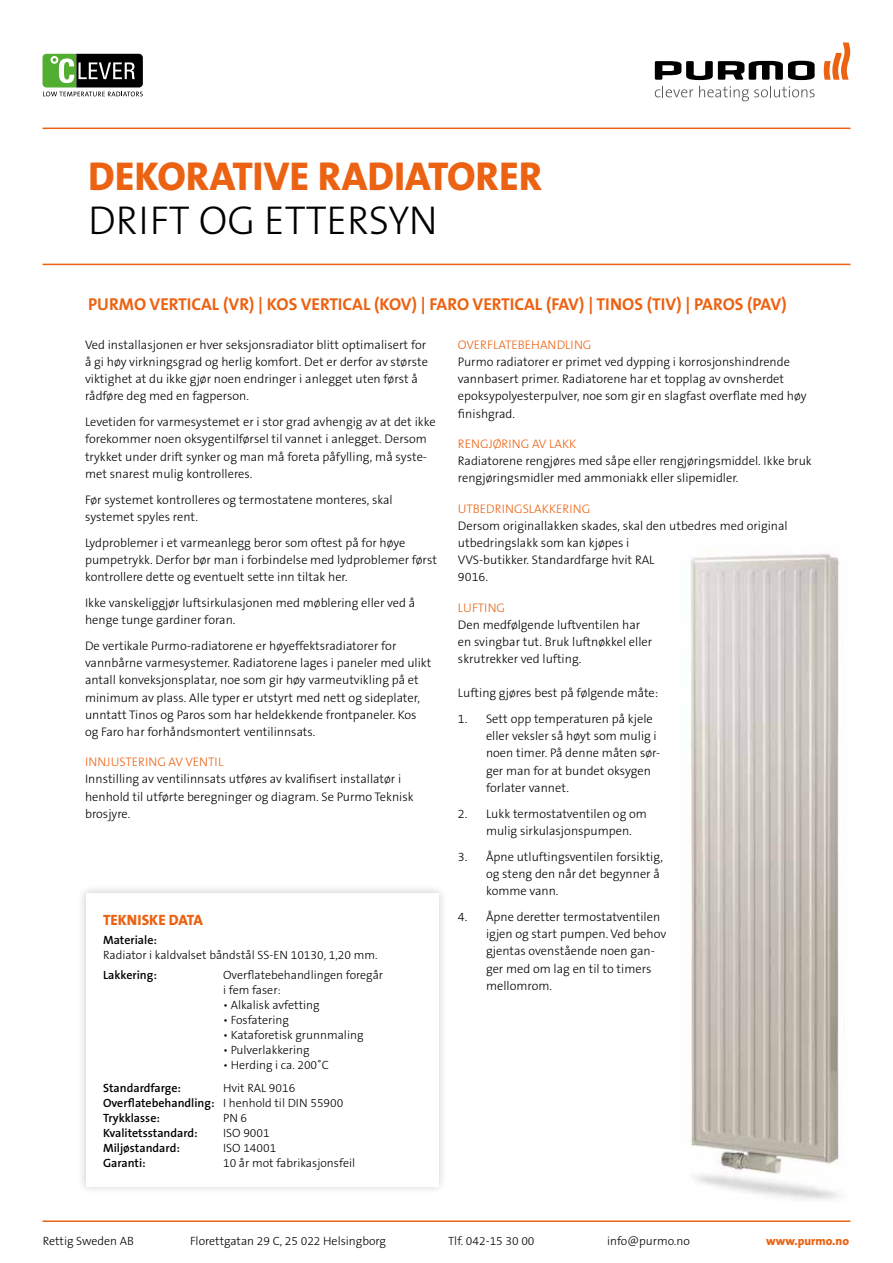
<style>
.page{position:relative;width:893px;height:1263px;background:#fff}
.page>*{position:absolute;margin:0;border:0;box-sizing:border-box;transform-origin:0 0}
.t1{font:800 40.5px "The Sans B8";color:#eb6212}
.t2{font:300 40.5px "The Sans B3";color:#000}
.t3{font:700 17.25px "The Sans B7";color:#eb6212}
.t4{font:800 15px "The Sans B8";color:#eb6212}
.t5{font:300 12.45px/17.1px "The Sans B3";color:#000}
.t6{font:300 12.45px "The Sans B3";letter-spacing:.005em;color:#eb6212}
.t7{font:300 12.45px "The Sans B3";letter-spacing:.05em;color:#eb6212}
.t8{font:300 12px/15px "The Sans B3";color:#000}
.t9{font:600 12px/15px "The Sans B6";color:#000}
.t10{font:800 12px "The Sans B8";color:#eb6212}
.s1{font-family:"The Sans B3";font-weight:300}
</style>
<div class="page">
<img style="left:690px;top:554px;width:149px;height:646px">
<div style="left:77px;top:884px;width:371px;height:312px;background:#000;opacity:.25"></div>
<div style="left:86px;top:893px;width:353px;height:293px;background:#fff"></div>
<hr style="left:43px;top:1220px;width:807px;height:2px;background:#eb6212">
<svg style="left:655px;top:86px;width:38px;height:11px"></svg>
<svg style="left:699px;top:86px;width:116px;height:15px"></svg>
<svg style="left:655px;top:61px;width:160px;height:19px"></svg>
<svg style="left:824px;top:43px;width:26px;height:37px"></svg>
<svg style="left:43px;top:54px;width:100px;height:42px"></svg>
<hr style="left:43px;top:128px;width:807px;height:1px;background:#eb6212">
<hr style="left:43px;top:264px;width:807px;height:1px;background:#eb6212">
<h1 class="t1" style="left:88px;top:155px;width:277px">DEKORATIVE RADIA</h1>
<h1 class="t1" style="left:428px;top:155px;width:116px">TORER</h1>
<h1 class="t2" style="left:88px;top:199px;width:47px">Drift</h1>
<h1 class="t2" style="left:199px;top:199px;width:241px">og ettersyn</h1>
<h2 class="t3" style="left:88px;top:295px;width:700px">PURMO VERTICAL (VR) | KOS VERTICAL (KOV) | FARO VERTICAL (FAV) | TINOS (TIV) | PAROS (PAV)</h2>
<p class="t5" style="left:85px;top:337px;width:344px">Ved installasjonen er hver seksjonsradiator blitt optimalisert for å gi høy virkningsgrad og herlig komfort. Det er derfor av største viktighet at du ikke gjør noen endringer i anlegget uten først å rådføre deg med en fagperson.</p>
<p class="t5" style="left:85px;top:414px;width:352px">Levetiden for varmesystemet er i stor grad avhengig av at det ikke forekommer noen oksygentilførsel til vannet i anlegget. Dersom trykket under drift synker og man må foreta påfylling, må syste&shy;met snarest mulig kontrolleres.</p>
<p class="t5" style="left:85px;top:492px;width:309px">Før systemet kontrolleres og termostatene monteres, skal systemet spyles rent.</p>
<p class="t5" style="left:85px;top:535px;width:353px">Lydproblemer i et varmeanlegg beror som oftest på for høye pumpetrykk. Derfor bør man i forbindelse med lydproblemer først kontrollere dette og eventuelt sette inn tiltak her.</p>
<p class="t5" style="left:85px;top:595px;width:332px">Ikke vanskeliggjør luftsirkulasjonen med møblering eller ved å henge tunge gardiner foran.</p>
<p class="t5" style="left:85px;top:638px;width:348px">De vertikale Purmo-radiatorene er høyeffektsradiatorer for vannbårne varmesystemer. Radiatorene lages i paneler med ulikt antall konveksjonsplatar, noe som gir høy varmeutvikling på et minimum av plass. Alle typer er utstyrt med nett og sideplater, unntatt Tinos og Paros som har heldekkende frontpaneler. Kos og Faro har forhåndsmontert ventilinnsats.</p>
<p class="t7" style="left:85px;top:756px;width:130px">Innjusteri ng av ventil</p>
<p class="t5" style="left:85px;top:771px;width:330px">Innstilling av ventilinnsats utføres av kvalifisert installatør i henhold til utførte beregninger og diagram. Se Purmo Teknisk brosjyre.</p>
<p class="t4" style="left:103px;top:912px;width:101px">Tekniske data</p>
<p class="t9" style="left:103px;top:933px;width:55px">Materiale:</p>
<p class="t8" style="left:103px;top:948px;width:276px">Radiator i kaldvalset båndstål SS-EN 10130, 1,20 mm.</p>
<p class="t9" style="left:103px;top:968px;width:55px">Lakkering:</p>
<p class="t8" style="left:223px;top:968px;width:162px">Overflatebehandlingen foregår i fem faser:</p>
<p class="t8" style="left:223px;top:998px;width:98px">• Alkalisk avfetting</p>
<p class="t8" style="left:223px;top:1013px;width:67px">• Fosfatering</p>
<p class="t8" style="left:223px;top:1028px;width:142px">• Kataforetisk grunnmaling</p>
<p class="t8" style="left:223px;top:1043px;width:88px">• Pulverlakkering</p>
<p class="t8" style="left:223px;top:1058px;width:107px">• Herding i ca. 200˚C</p>
<p class="t9" style="left:103px;top:1081px;width:105px">Standardfarge: <span class="s1">H</span></p>
<p class="t8" style="left:232px;top:1081px;width:65px">vit RAL 9016</p>
<p class="t9" style="left:103px;top:1096px;width:242px">Overflatebehandling: <span class="s1">I henhold til DIN 55900<br></span>Trykklasse:</p>
<p class="t8" style="left:223px;top:1111px;width:26px">PN 6</p>
<p class="t9" style="left:103px;top:1126px;width:96px">Kvalitetsstandard:</p>
<p class="t8" style="left:223px;top:1126px;width:48px">ISO 9001</p>
<p class="t9" style="left:103px;top:1141px;width:78px">Miljøstandard:</p>
<p class="t8" style="left:223px;top:1141px;width:55px">ISO 14001</p>
<p class="t9" style="left:103px;top:1156px;width:44px">Garanti:</p>
<p class="t8" style="left:223px;top:1156px;width:134px">10 år mot fabrikasjonsfeil</p>
<p class="t6" style="left:458px;top:338px;width:30px">Overflat</p>
<p class="t6" style="left:511px;top:338px;width:82px">ebehandli ng</p>
<p class="t5" style="left:458px;top:354px;width:350px">Purmo radiatorer er primet ved dypping i korrosjonshindrende vannbasert primer. Radiatorene har et topplag av ovnsherdet epoksypolyesterpulver, noe som gir en slagfast overflate med høy finishgrad.</p>
<p class="t6" style="left:458px;top:437px;width:99px">Rengjøri ng av lakk</p>
<p class="t5" style="left:458px;top:453px;width:355px">Radiatorene rengjøres med såpe eller rengjøringsmiddel. Ikke bruk rengjøringsmidler med ammoniakk eller slipemidler.</p>
<p class="t6" style="left:458px;top:502px;width:79px">Utbedri ngslakk</p>
<p class="t6" style="left:556px;top:502px;width:36px">eri ng</p>
<p class="t5" style="left:458px;top:518px;width:331px">Dersom originallakken skades, skal den utbedres med original utbedringslakk som kan kjøpes i<br>VVS-butikker. Standardfarge hvit RAL<br>9016.</p>
<p class="t6" style="left:458px;top:601px;width:49px">Lufti ng</p>
<p class="t5" style="left:458px;top:617px;width:196px">Den medfølgende luftventilen har en svingbar tut. Bruk luftnøkkel eller skrutrekker ved lufting.</p>
<p class="t5" style="left:458px;top:685px;width:202px">Lufting gjøres best på følgende måte:</p>
<p class="t5" style="left:486px;top:711px;width:176px;text-indent:-28px">1. Sett opp temperaturen på kjele eller veksler så høyt som mulig i noen timer. På denne måten sør&shy;ger man for at bundet oksygen forlater vannet.</p>
<p class="t5" style="left:486px;top:806px;width:162px;text-indent:-28px">2. Lukk termostatventilen og om mulig sirkulasjonspumpen.</p>
<p class="t5" style="left:486px;top:849px;width:179px;text-indent:-28px">3. Åpne utluftingsventilen forsiktig, og steng den når det begynner å komme vann.</p>
<p class="t5" style="left:486px;top:909px;width:182px;text-indent:-28px">4. Åpne deretter termostatventilen igjen og start pumpen. Ved behov gjentas ovenstående noen gan&shy;ger med om lag en til to timers mellomrom.</p>
<p class="t8" style="left:43px;top:1234px;width:88px">Rettig Sweden AB</p>
<p class="t8" style="left:190px;top:1234px;width:198px">Florettgatan 29 C, 25 022 Helsingborg</p>
<p class="t8" style="left:448px;top:1234px;width:88px">Tlf. 042-15 30 00</p>
<p class="t8" style="left:607px;top:1234px;width:84px">info@purmo.no</p>
<p class="t10" style="left:766px;top:1235px;width:85px">www.purmo.no</p>
</div>
